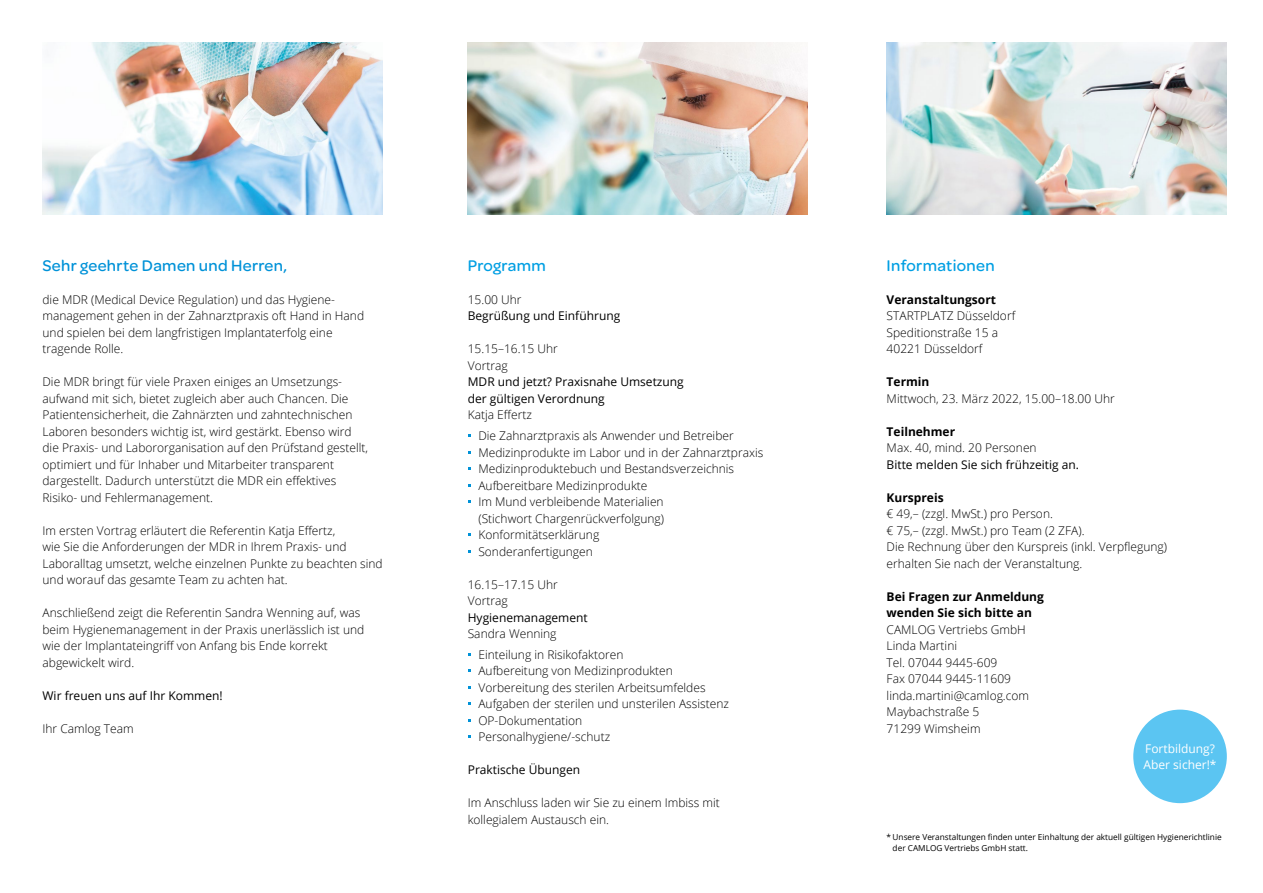
<style>
.page{position:relative;width:1263px;height:893px;background:#fff}
.page>*{position:absolute;margin:0;border:0;box-sizing:border-box;transform-origin:0 0}
.t1{font:500 16.5px "Omnes";letter-spacing:.02em;color:#0092d8}
.t2{font:500 16.5px "Omnes";letter-spacing:.02em;color:#009fe3}
.t3{font:300 12px/16.5px "Open Sans";color:#000}
.t4{font:12px/16.5px "Open Sans";color:#000}
.t5{font:700 12px/16.5px "Open Sans";color:#000}
.t6{font:12px/16.5px "Open Sans";color:#fff}
.t7{font:8.25px/11.2px "Open Sans";color:#000}
</style>
<div class="page">
<img style="left:468px;top:43px;width:340px;height:172px">
<img style="left:887px;top:43px;width:340px;height:172px">
<img style="left:43px;top:43px;width:340px;height:172px">
<div style="left:1133px;top:710px;width:94px;height:93px;background:#5bc5f2;border-radius:50%"></div>
<h1 class="t1" style="left:43px;top:254px;width:246px">Sehr geehrte Damen und Herren,</h1>
<p class="t3" style="left:43px;top:291px;width:323px">die MDR (Medical Device Regulation) und das Hygiene&shy;management gehen in der Zahnarztpraxis oft Hand in Hand und spielen bei dem langfristigen Implantaterfolg eine tragende Rolle.</p>
<p class="t3" style="left:43px;top:373px;width:327px">Die MDR bringt für viele Praxen einiges an Umsetzungs&shy;aufwand mit sich, bietet zugleich aber auch Chancen. Die Patientensicherheit, die Zahnärzten und zahntechnischen Laboren besonders wichtig ist, wird gestärkt. Ebenso wird die Praxis- und Labororganisation auf den Prüfstand gestellt, optimiert und für Inhaber und Mitarbeiter transparent dargestellt. Dadurch unterstützt die MDR ein effektives Risiko- und Fehlermanagement.</p>
<p class="t3" style="left:43px;top:522px;width:342px">Im ersten Vortrag erläutert die Referentin Katja Effertz,<br>wie Sie die Anforderungen der MDR in Ihrem Praxis- und Laboralltag umsetzt, welche einzelnen Punkte zu beachten sind und worauf das gesamte Team zu achten hat.</p>
<p class="t3" style="left:43px;top:604px;width:323px">Anschließend zeigt die Referentin Sandra Wenning auf, was beim Hygienemanagement in der Praxis unerlässlich ist und wie der Implantateingriff von Anfang bis Ende korrekt abgewickelt wird.</p>
<p class="t4" style="left:43px;top:687px;width:182px">Wir freuen uns auf Ihr Kommen!</p>
<p class="t3" style="left:43px;top:720px;width:93px">Ihr Camlog Team</p>
<h1 class="t2" style="left:468px;top:254px;width:80px">Programm</h1>
<p class="t3" style="left:468px;top:291px;width:55px">15.00 Uhr</p>
<p class="t4" style="left:468px;top:307px;width:154px">Begrüßung und Einführung</p>
<p class="t3" style="left:468px;top:340px;width:92px">15.15–16.15 Uhr<br>Vortrag</p>
<p class="t4" style="left:468px;top:373px;width:218px">MDR und jetzt? Praxisnahe Umsetzung der gültigen Verordnung</p>
<p class="t3" style="left:478px;top:404px;width:257px;line-height:20.7px;text-indent:-11px">Katja Effertz<br>Die Zahnarztpraxis als Anwender und Betreiber</p>
<p class="t3" style="left:478px;top:444px;width:286px">Medizinprodukte im Labor und in der Zahnarztpraxis Medizinproduktebuch und Bestandsverzeichnis Aufbereitbare Medizinprodukte<br>Im Mund verbleibende Materialien<br>(Stichwort Chargenrückverfolgung)<br>Konformitätserklärung<br>Sonderanfertigungen</p>
<p class="t3" style="left:468px;top:576px;width:92px">16.15–17.15 Uhr<br>Vortrag</p>
<p class="t4" style="left:468px;top:609px;width:122px">Hygienemanagement</p>
<p class="t3" style="left:478px;top:623px;width:147px;line-height:20.7px;text-indent:-11px">Sandra Wenning<br>Einteilung in Risikofaktoren</p>
<p class="t3" style="left:478px;top:662px;width:252px">Aufbereitung von Medizinprodukten Vorbereitung des sterilen Arbeitsumfeldes Aufgaben der sterilen und unsterilen Assistenz OP-Dokumentation<br>Personalhygiene/-schutz</p>
<p class="t4" style="left:468px;top:761px;width:114px">Praktische Übungen</p>
<p class="t3" style="left:468px;top:794px;width:254px">Im Anschluss laden wir Sie zu einem Imbiss mit kollegialem Austausch ein.</p>
<h1 class="t2" style="left:887px;top:254px;width:109px">Informationen</h1>
<p class="t5" style="left:887px;top:291px;width:111px">Veranstaltungsort</p>
<p class="t3" style="left:887px;top:307px;width:130px">STARTPLATZ Düsseldorf<br>Speditionstraße 15 a<br>40221 Düsseldorf</p>
<p class="t5" style="left:887px;top:373px;width:44px">Termin</p>
<p class="t3" style="left:887px;top:390px;width:230px">Mittwoch, 23. März 2022, 15.00–18.00 Uhr</p>
<p class="t5" style="left:887px;top:423px;width:70px">Teilnehmer</p>
<p class="t3" style="left:887px;top:439px;width:152px">Max. 40, mind. 20 Personen</p>
<p class="t4" style="left:887px;top:456px;width:194px">Bitte melden Sie sich frühzeitig an.</p>
<p class="t5" style="left:887px;top:489px;width:59px">Kurspreis</p>
<p class="t3" style="left:887px;top:505px;width:282px">€ 49,– (zzgl. MwSt.) pro Person.<br>€ 75,– (zzgl. MwSt.) pro Team (2 ZFA).<br>Die Rechnung über den Kurspreis (inkl. Verpflegung) erhalten Sie nach der Veranstaltung.</p>
<p class="t5" style="left:887px;top:588px;width:159px">Bei Fragen zur Anmeldung wenden Sie sich bitte an</p>
<p class="t3" style="left:887px;top:621px;width:144px">CAMLOG Vertriebs GmbH<br>Linda Martini<br>Tel. 07044 9445-609<br>Fax 07044 9445-11609 linda.martini@camlog.com<br>Maybachstraße 5<br>71299 Wimsheim</p>
<p class="t6" style="left:1143px;top:740px;width:74px">Fortbildung?<br>Aber sicher!*</p>
<p class="t7" style="left:893px;top:831px;width:331px;text-indent:-6px">* Unsere Veranstaltungen finden unter Einhaltung der aktuell gültigen Hygienerichtlinie der CAMLOG Vertriebs GmbH statt.</p>
</div>
